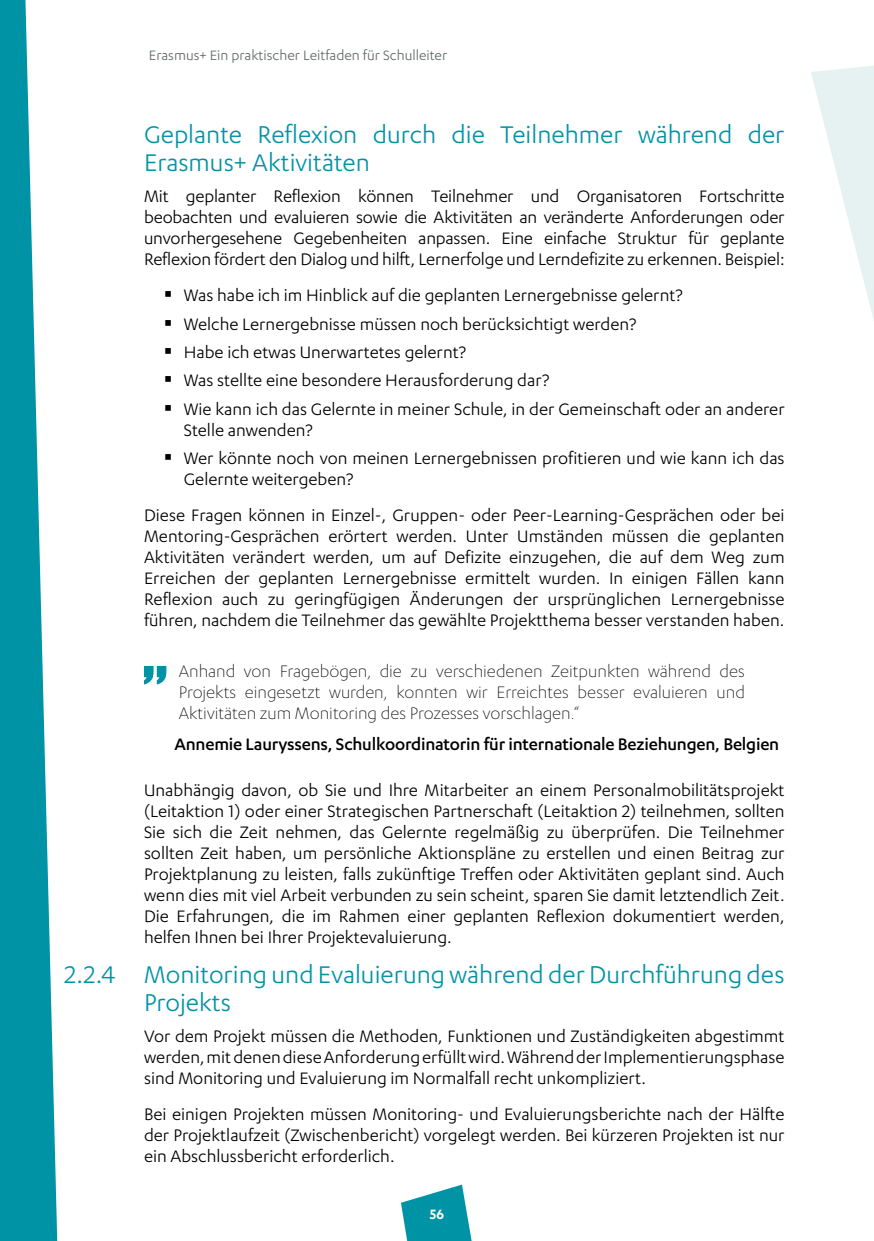
<style>
.page{position:relative;width:874px;height:1241px;background:#fff}
.page>*{position:absolute;margin:0;border:0;box-sizing:border-box;transform-origin:0 0}
.Quote_Part_02{font:72.45px "Impact";color:#0093a5}
.Sub_Section_Sub_Head{font:28px/28px "Karbon";color:#0093a5}
.Body_Text{font:19.25px/21px "Karbon";color:#000;text-align:justify}
.Quote_Part_02-2{font:300 19.25px/21px "Karbon";color:#000;text-align:justify}
.Quote_Name{font:500 19.25px "Karbon";letter-spacing:-.01em;color:#000}
.t1{font:15.75px "Karbon";color:#626968}
.t2{font:600 15.75px "Karbon";color:#fff}
.s1{color:#fff}
</style>
<div class="page">
<svg style="left:811px;top:66px;width:62px;height:250px"></svg>
<svg style="left:0;top:0;width:58px;height:1240px;fill:#0093a5"></svg>
<svg style="left:401px;top:1184px;width:71px;height:56px"></svg>
<p class="t1" style="left:149px;top:47px;width:299px">Erasmus+ Ein praktischer Leitfaden für Schulleiter</p>
<p class="Sub_Section_Sub_Head" style="left:144px;top:120px;width:641px;text-indent:-79px"><span class="s1">2.2.3.5</span> Geplante Reflexion durch die Teilnehmer während der<br>Erasmus+ Aktivitäten</p>
<p class="Body_Text" style="left:144px;top:185px;width:641px">Mit geplanter Reflexion können Teilnehmer und Organisatoren Fortschritte beobachten und evaluieren sowie die Aktivitäten an veränderte Anforderungen oder unvorhergesehene Gegebenheiten anpassen. Eine einfache Struktur für geplante Reflexion fördert den Dialog und hilft, Lernerfolge und Lerndefizite zu erkennen. Beispiel:</p>
<p class="Body_Text" style="left:184px;top:284px;width:500px">Was habe ich im Hinblick auf die geplanten Lernergebnisse gelernt?</p>
<p class="Body_Text" style="left:184px;top:312px;width:454px">Welche Lernergebnisse müssen noch berücksichtigt werden?</p>
<p class="Body_Text" style="left:184px;top:341px;width:284px">Habe ich etwas Unerwartetes gelernt?</p>
<p class="Body_Text" style="left:184px;top:369px;width:367px">Was stellte eine besondere Herausforderung dar?</p>
<p class="Body_Text" style="left:184px;top:398px;width:602px">Wie kann ich das Gelernte in meiner Schule, in der Gemeinschaft oder an anderer<br>Stelle anwenden?</p>
<p class="Body_Text" style="left:184px;top:447px;width:602px">Wer könnte noch von meinen Lernergebnissen profitieren und wie kann ich das<br>Gelernte weitergeben?</p>
<p class="Body_Text" style="left:144px;top:504px;width:641px">Diese Fragen können in Einzel-, Gruppen- oder Peer-Learning-Gesprächen oder bei Mentoring-Gesprächen erörtert werden. Unter Umständen müssen die geplanten Aktivitäten verändert werden, um auf Defizite einzugehen, die auf dem Weg zum Erreichen der geplanten Lernergebnisse ermittelt wurden. In einigen Fällen kann Reflexion auch zu geringfügigen Änderungen der ursprünglichen Lernergebnisse führen, nachdem die Teilnehmer das gewählte Projektthema besser verstanden haben.</p>
<p class="Quote_Part_02" style="left:143px;top:592px;width:26px">„</p>
<p class="Quote_Part_02-2" style="left:179px;top:660px;width:567px">Anhand von Fragebögen, die zu verschiedenen Zeitpunkten während des Projekts eingesetzt wurden, konnten wir Erreichtes besser evaluieren und Aktivitäten zum Monitoring des Prozesses vorschlagen.“</p>
<p class="Quote_Name" style="left:174px;top:733px;width:606px">Annemie Lauryssens, Schulkoordinatorin für internationale Beziehungen, Belgien</p>
<p class="Body_Text" style="left:144px;top:779px;width:642px">Unabhängig davon, ob Sie und Ihre Mitarbeiter an einem Personalmobilitätsprojekt (Leitaktion 1) oder einer Strategischen Partnerschaft (Leitaktion 2) teilnehmen, sollten Sie sich die Zeit nehmen, das Gelernte regelmäßig zu überprüfen. Die Teilnehmer sollten Zeit haben, um persönliche Aktionspläne zu erstellen und einen Beitrag zur Projektplanung zu leisten, falls zukünftige Treffen oder Aktivitäten geplant sind. Auch wenn dies mit viel Arbeit verbunden zu sein scheint, sparen Sie damit letztendlich Zeit.<br>Die Erfahrungen, die im Rahmen einer geplanten Reflexion dokumentiert werden, helfen Ihnen bei Ihrer Projektevaluierung.</p>
<p class="Sub_Section_Sub_Head" style="left:144px;top:959px;width:641px;text-indent:-79px">2.2.4 Monitoring und Evaluierung während der Durchführung des<br>Projekts</p>
<p class="Body_Text" style="left:144px;top:1025px;width:641px">Vor dem Projekt müssen die Methoden, Funktionen und Zuständigkeiten abgestimmt werden, mit denen diese Anforderung erfüllt wird. Während der Implementierungsphase sind Monitoring und Evaluierung im Normalfall recht unkompliziert.</p>
<p class="Body_Text" style="left:144px;top:1103px;width:641px">Bei einigen Projekten müssen Monitoring- und Evaluierungsberichte nach der Hälfte der Projektlaufzeit (Zwischenbericht) vorgelegt werden. Bei kürzeren Projekten ist nur ein Abschlussbericht erforderlich.</p>
<p class="t2" style="left:429px;top:1204px;width:16px">56</p>
</div>
